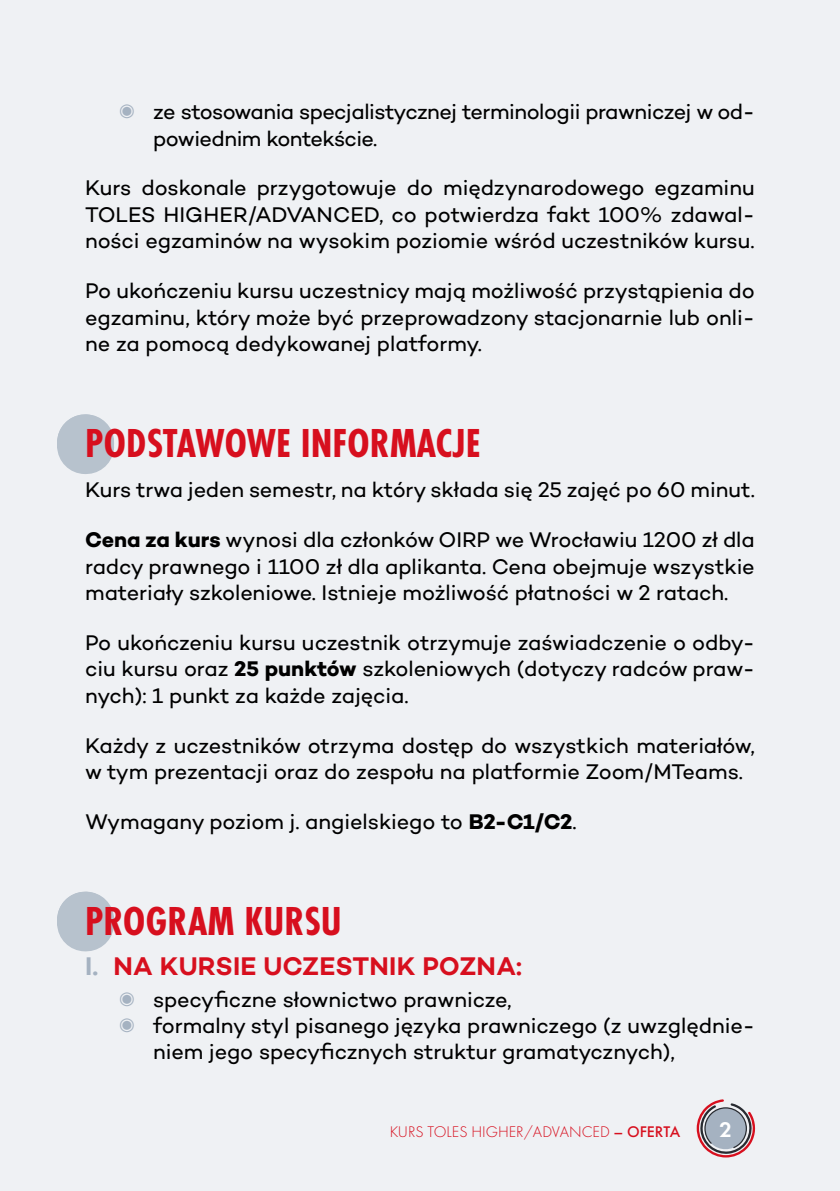
<style>
.page{position:relative;width:840px;height:1191px;background:#fff}
.page>*{position:absolute;margin:0;border:0;box-sizing:border-box;transform-origin:0 0}
.t1{font:700 42px "Futura PT Cond";color:#d70f1e}
.t2{font:600 26px "Campton";letter-spacing:.01em;color:#d70f1e}
.t3{font:600 22px "Futura PT";color:#fff}
.t4{font:21.6px/26.6px "Campton";letter-spacing:-.01em;color:#000;text-align:justify}
.t5{font:300 16px "Futura PT";color:#d70f1e}
.s1{font-family:"DejaVu Sans";font-size:18px;color:#a5b2c1}
.s2{font-weight:700}
.s3{color:#a5b2c1}
.s4{font-weight:500}
</style>
<div class="page">
<div style="left:0;top:0;width:839px;height:1191px;background:#eff1f4"></div>
<svg style="left:696px;top:1099px;width:58px;height:58px"></svg>
<svg style="left:57px;top:442px;width:56px;height:2px"></svg>
<hr style="left:85px;top:418px;width:1px;height:56px;background:#b7c2cd">
<hr style="left:85px;top:414px;width:1px;height:56px;background:#b7c2cd">
<svg style="left:57px;top:919px;width:56px;height:2px"></svg>
<hr style="left:85px;top:895px;width:1px;height:56px;background:#b7c2cd">
<hr style="left:85px;top:891px;width:1px;height:56px;background:#b7c2cd">
<p class="t4" style="left:153px;top:98px;width:602px;text-indent:-34px"><span class="s1">◉</span> ze stosowania specjalistycznej terminologii prawniczej w od&shy;powiednim kontekście.</p>
<p class="t4" style="left:85px;top:174px;width:670px">Kurs doskonale przygotowuje do międzynarodowego egzaminu TOLES HIGHER/ADVANCED, co potwierdza fakt 100% zdawal&shy;ności egzaminów na wysokim poziomie wśród uczestników kursu.</p>
<p class="t4" style="left:85px;top:277px;width:670px">Po ukończeniu kursu uczestnicy mają możliwość przystąpienia do egzaminu, który może być przeprowadzony stacjonarnie lub onli&shy;ne za pomocą dedykowanej platformy.</p>
<h1 class="t1" style="left:85px;top:419px;width:397px">PODSTAWOWE INFORMACJE</h1>
<p class="t4" style="left:85px;top:476px;width:671px">Kurs trwa jeden semestr, na który składa się 25 zajęć po 60 minut.</p>
<p class="t4" style="left:85px;top:526px;width:670px"><span class="s2">Cena za kurs</span> wynosi dla członków OIRP we Wrocławiu 1200 zł dla radcy prawnego i 1100 zł dla aplikanta. Cena obejmuje wszystkie materiały szkoleniowe. Istnieje możliwość płatności w 2 ratach.</p>
<p class="t4" style="left:85px;top:628px;width:670px">Po ukończeniu kursu uczestnik otrzymuje zaświadczenie o odby&shy;ciu kursu oraz <span class="s2">25 punktów</span> szkoleniowych (dotyczy radców praw&shy;nych): 1 punkt za każde zajęcia.</p>
<p class="t4" style="left:85px;top:731px;width:671px">Każdy z uczestników otrzyma dostęp do wszystkich materiałów, w tym prezentacji oraz do zespołu na platformie Zoom/MTeams.</p>
<p class="t4" style="left:85px;top:807px;width:492px">Wymagany poziom j. angielskiego to <span class="s2">B2-C1/C2</span>.</p>
<h1 class="t1" style="left:85px;top:896px;width:258px">PROGRAM KURSU</h1>
<p class="t2" style="left:85px;top:949px;width:438px"><span class="s3">I.</span> NA KURSIE UCZESTNIK POZNA:</p>
<p class="t4" style="left:119px;top:985px;width:393px"><span class="s1">◉</span> specyficzne słownictwo prawnicze,</p>
<p class="t4" style="left:119px;top:1012px;width:636px"><span class="s1">◉</span> formalny styl pisanego języka prawniczego (z uwzględnie-</p>
<p class="t4" style="left:153px;top:1038px;width:523px">niem jego specyficznych struktur gramatycznych),</p>
<p class="t5" style="left:389px;top:1122px;width:292px">KURS TOLES HIGHER/ADVANCED <span class="s4">– OFERTA</span></p>
<p class="t3" style="left:719px;top:1116px;width:14px">2</p>
</div>
